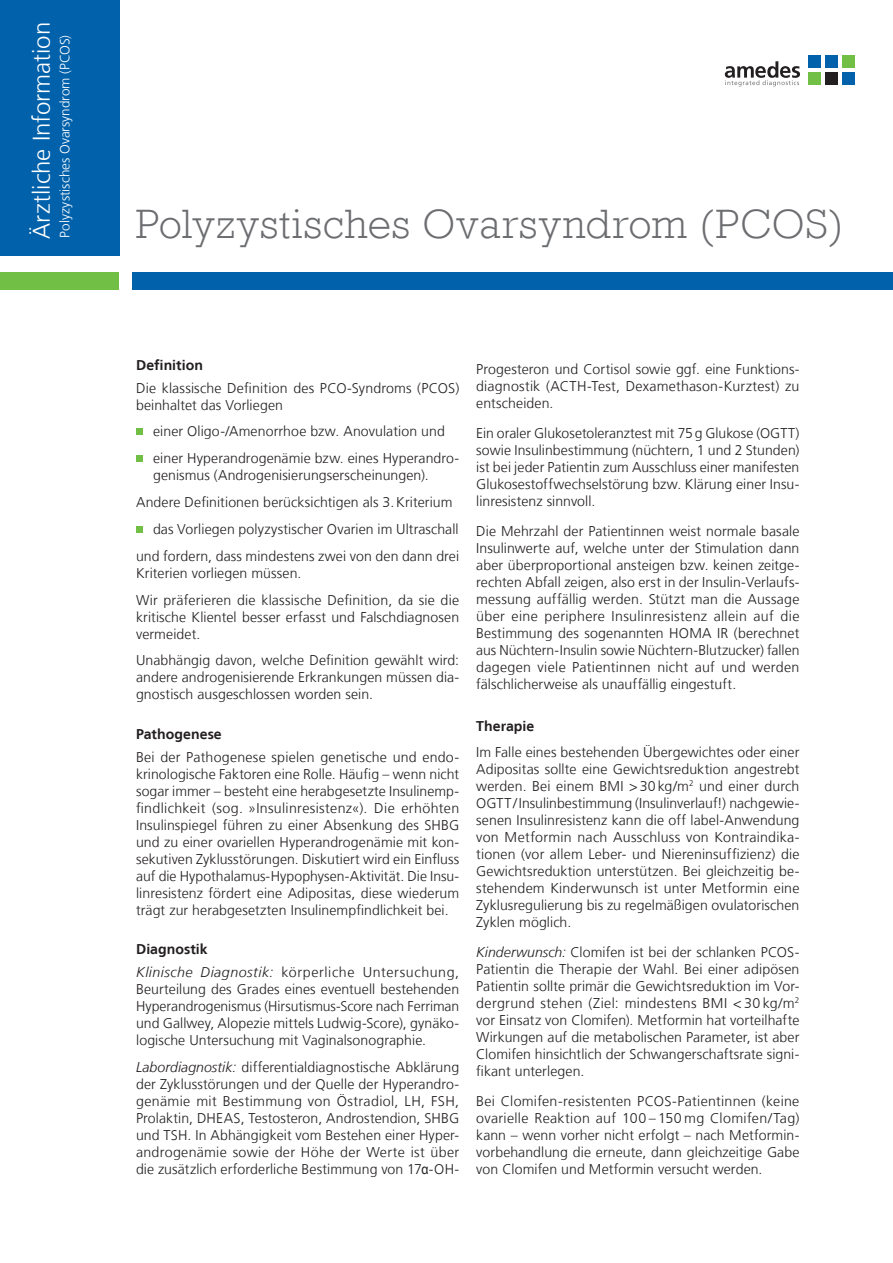
<style>
.page{position:relative;width:893px;height:1263px;background:#fff}
.page>*{position:absolute;margin:0;border:0;box-sizing:border-box;transform-origin:0 0}
.t1{font:300 42px "Rockwell";letter-spacing:.015em;color:#6c6d70}
.t2{font:300 24px "Frutiger LT";color:#fff}
.t3{font:300 14.1px/17px "Frutiger LT";letter-spacing:.005em;color:#231f20;text-align:justify}
.t4{font:300 14.1px/22.5px "Frutiger LT";letter-spacing:.045em;color:#231f20}
.t5{font:700 14.1px "Frutiger LT";letter-spacing:.005em;color:#231f20}
.t6{font:300 13.5px "Frutiger LT";color:#fff}
.s1{font-weight:700}
.s2{font-style:italic}
.s3{font-family:"Arial Narrow";font-weight:400}
</style>
<div class="page">
<div style="left:132px;top:272px;width:761px;height:17px;background:#0161ab"></div>
<div style="left:0;top:272px;width:119px;height:17px;background:#71bf44"></div>
<div style="left:136px;top:428px;width:6px;height:7px;background:#71bf44"></div>
<div style="left:136px;top:455px;width:6px;height:7px;background:#71bf44"></div>
<svg style="left:136px;top:526px;width:6px;height:6px"></svg>
<div style="left:808px;top:55px;width:13px;height:13px;background:#0161ab"></div>
<div style="left:825px;top:55px;width:13px;height:13px;background:#0161ab"></div>
<div style="left:842px;top:55px;width:13px;height:13px;background:#71bf44"></div>
<div style="left:808px;top:72px;width:13px;height:13px;background:#71bf44"></div>
<div style="left:825px;top:72px;width:13px;height:13px;background:#231f20"></div>
<div style="left:842px;top:72px;width:13px;height:13px;background:#0161ab"></div>
<svg style="left:725px;top:61px;width:75px;height:25px"></svg>
<div style="left:0;top:0;width:119px;height:255px;background:#0161ab"></div>
<h2 class="t2" style="left:28px;top:239px;width:218px;rotate:-90deg">Ärztliche Information</h2>
<p class="t6" style="left:57px;top:237px;width:204px;rotate:-90deg">Polyzystisches Ovarsyndrom (PCOS)</p>
<h1 class="t1" style="left:136px;top:193px;width:709px">Polyzystisches Ovarsyndrom (PCOS)</h1>
<p class="t5" style="left:136px;top:357px;width:68px">Definition</p>
<p class="t3" style="left:136px;top:379px;width:325px">Die klassische Definition des PCO-Syndroms (PCOS) beinhaltet das Vorliegen</p>
<p class="t3" style="left:153px;top:418px;width:308px;line-height:26.8px">einer Oligo-/Amenorrhoe bzw. Anovulation und einer Hyperandrogenämie bzw. eines Hyperandro-</p>
<p class="t3" style="left:153px;top:467px;width:277px">genismus (Androgenisierungserscheinungen).</p>
<p class="t3" style="left:136px;top:494px;width:318px">Andere Definitionen berücksichtigen als 3.Kriterium</p>
<p class="t3" style="left:153px;top:521px;width:307px">das Vorliegen polyzystischer Ovarien im Ultraschall</p>
<p class="t3" style="left:136px;top:547px;width:325px">und fordern, dass mindestens zwei von den dann drei</p>
<p class="t3" style="left:136px;top:560px;width:325px;line-height:26.8px">Kriterien vorliegen müssen.<br>Wir präferieren die klassische Definition, da sie die</p>
<p class="t3" style="left:136px;top:608px;width:325px">kritische Klientel besser erfasst und Falschdiagnosen vermeidet.</p>
<p class="t3" style="left:136px;top:652px;width:325px">Unabhängig davon, welche Definition gewählt wird: andere androgenisierende Erkrankungen müssen dia&shy;gnostisch ausgeschlossen worden sein.</p>
<p class="t5" style="left:136px;top:726px;width:87px">Pathogenese</p>
<p class="t3" style="left:136px;top:748px;width:325px">Bei der Pathogenese spielen genetische und endo&shy;krinologische Faktoren eine Rolle. Häufig – wenn nicht sogar immer – besteht eine herabgesetzte Insulinemp&shy;findlichkeit (sog. »Insulinresistenz«). Die erhöhten Insulinspiegel führen zu einer Absenkung des SHBG und zu einer ovariellen Hyperandrogenämie mit kon&shy;sekutiven Zyklusstörungen. Diskutiert wird ein Einfluss auf die Hypothalamus-Hypophysen-Aktivität. Die Insu&shy;linresistenz fördert eine Adipositas, diese wiederum trägt zur herabgesetzten Insulinempfindlichkeit bei.</p>
<p class="t4" style="left:136px;top:938px;width:325px"><span class="s1">Diagnostik<br></span><span class="s2">Klinische Diagnostik:</span> körperliche Untersuchung,</p>
<p class="t3" style="left:136px;top:981px;width:325px">Beurteilung des Grades eines eventuell bestehenden Hyperandrogenismus (Hirsutismus-Score nach Ferriman und Gallwey, Alopezie mittels Ludwig-Score), gynäko&shy;logische Untersuchung mit Vaginalsonographie.</p>
<p class="t3" style="left:136px;top:1058px;width:325px"><span class="s2">Labordiagnostik:</span> differentialdiagnostische Abklärung der Zyklusstörungen und der Quelle der Hyperandro&shy;genämie mit Bestimmung von Östradiol, LH, FSH, Prolaktin, DHEAS, Testosteron, Androstendion, SHBG und TSH. In Abhängigkeit vom Bestehen einer Hyper&shy;androgenämie sowie der Höhe der Werte ist über die -zusätzlich erforderliche Bestimmung von 17<span class="s3">α</span>-OH-</p>
<p class="t3" style="left:476px;top:361px;width:325px">Progesteron und Cortisol sowie ggf. eine Funktions&shy;diagnostik (ACTH-Test, Dexamethason-Kurztest) zu entscheiden.</p>
<p class="t3" style="left:476px;top:425px;width:325px">Ein oraler Glukosetoleranztest mit 75g Glukose (OGTT) sowie Insulinbestimmung (nüchtern, 1 und 2 Stunden) ist bei jeder Patientin zum Ausschluss einer manifesten Glukosestoffwechselstörung bzw. Klärung einer Insu&shy;linresistenz sinnvoll.</p>
<p class="t3" style="left:476px;top:523px;width:325px">Die Mehrzahl der Patientinnen weist normale basale Insulinwerte auf, welche unter der Stimulation dann aber überproportional ansteigen bzw. keinen zeitge&shy;rechten Abfall zeigen, also erst in der Insulin-Verlaufs&shy;messung auffällig werden. Stützt man die Aussage über eine periphere Insulinresistenz allein auf die Bestimmung des sogenannten HOMA IR (berechnet aus Nüchtern-Insulin sowie Nüchtern-Blutzucker) fallen dagegen viele Patientinnen nicht auf und werden fälschlicherweise als unauffällig eingestuft.</p>
<p class="t5" style="left:476px;top:718px;width:60px">Therapie</p>
<p class="t3" style="left:476px;top:744px;width:325px">Im Falle eines bestehenden Übergewichtes oder einer Adipositas sollte eine Gewichtsreduktion angestrebt werden. Bei einem BMI &gt;30 kg/m<sup>2</sup> und einer durch OGTT /Insulinbestimmung (Insulinverlauf!) nachgewie&shy;senen Insulinresistenz kann die off label-Anwendung von Metformin nach Ausschluss von Kontraindika&shy;tionen (vor allem Leber- und Niereninsuffizienz) die Gewichtsreduktion unterstützen. Bei gleichzeitig be&shy;stehendem Kinderwunsch ist unter Metformin eine Zyklusregulierung bis zu regelmäßigen ovulatorischen Zyklen möglich.</p>
<p class="t3" style="left:476px;top:944px;width:325px"><span class="s2">Kinderwunsch:</span> Clomifen ist bei der schlanken PCOS-Patientin die Therapie der Wahl. Bei einer adipösen Patientin sollte primär die Gewichtsreduktion im Vor&shy;dergrund stehen (Ziel: mindestens BMI &lt; 30 kg/m<sup>2 </sup>vor Einsatz von Clomifen). Metformin hat vorteilhafte Wirkungen auf die metabolischen Parameter, ist aber Clomifen hinsichtlich der Schwangerschaftsrate signi&shy;fikant unterlegen.</p>
<p class="t3" style="left:476px;top:1092px;width:325px">Bei Clomifen-resistenten PCOS-Patientinnen (keine ovarielle Reaktion auf 100 – 150 mg Clomifen/Tag) kann – wenn vorher nicht erfolgt – nach Metformin&shy;vorbehandlung die erneute, dann gleichzeitige Gabe von Clomifen und Metformin versucht werden.</p>
</div>
